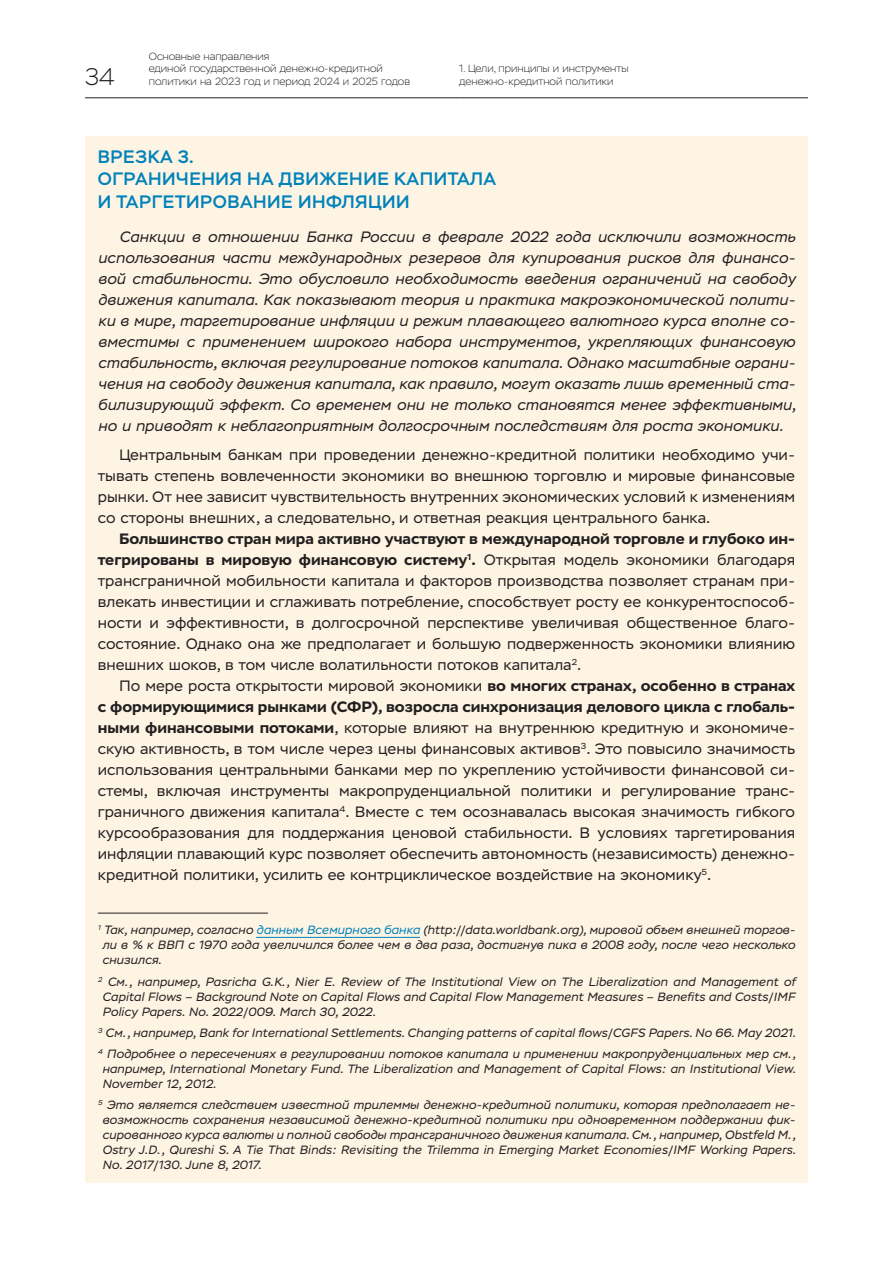
<style>
.page{position:relative;width:893px;height:1263px;background:#fff}
.page>*{position:absolute;margin:0;border:0;box-sizing:border-box;transform-origin:0 0}
.t1{font:200 24px "Stem";color:#231f20}
.Раздел-box_Заголовок{font:500 18px/22.5px "Stem";letter-spacing:.03em;color:#0082ba}
.текст-box{font:15px/21px "Stem Text";color:#231f20;text-align:justify}
.текст-box-2{font:italic 15px/21px "Stem Text";color:#231f20;text-align:justify}
.Сноска-box{font:italic 12px/15px "Stem Text";color:#231f20;text-align:justify}
.t2{font:200 10.5px/12.6px "Stem";color:#231f20}
.s1{font-weight:700}
.s2{color:#0082ba}
</style>
<div class="page">
<hr style="left:85px;top:98px;width:64px;height:1px;background:#231f20">
<hr style="left:149px;top:98px;width:310px;height:1px;background:#231f20">
<hr style="left:459px;top:98px;width:349px;height:1px;background:#231f20">
<div style="left:85px;top:136px;width:723px;height:1046px;background:#fef4e4"></div>
<hr style="left:98px;top:913px;width:170px;height:1px;background:#231f20">
<hr style="left:256px;top:937px;width:164px;height:1px;background:#0082ba">
<h1 class="t1" style="left:85px;top:63px;width:31px">34</h1>
<p class="t2" style="left:149px;top:50px;width:263px">Основные направления<br>единой государственной денежно-кредитной политики на 2023 год и период 2024 и 2025 годов</p>
<p class="t2" style="left:459px;top:63px;width:171px">1. Цели, принципы и инструменты денежно-кредитной политики</p>
<p class="Раздел-box_Заголовок" style="left:98px;top:145px;width:400px">ВРЕЗКА 3.<br>ОГРАНИЧЕНИЯ НА ДВИЖЕНИЕ КАПИТАЛА<br>И ТАРГЕТИРОВАНИЕ ИНФЛЯЦИИ</p>
<p class="текст-box-2" style="left:98px;top:226px;width:700px;text-indent:21px">Санкции в отношении Банка России в феврале 2022 года исключили возможность использования части международных резервов для купирования рисков для финансо&shy;вой стабильности. Это обусловило необходимость введения ограничений на свободу движения капитала. Как показывают теория и практика макроэкономической полити&shy;ки в мире, таргетирование инфляции и режим плавающего валютного курса вполне со&shy;вместимы с применением широкого набора инструментов, укрепляющих финансовую стабильность, включая регулирование потоков капитала. Однако масштабные ограни&shy;чения на свободу движения капитала, как правило, могут оказать лишь временный ста&shy;билизирующий эффект. Со временем они не только становятся менее эффективными, но и приводят к неблагоприятным долгосрочным последствиям для роста экономики.</p>
<p class="текст-box" style="left:98px;top:445px;width:699px;text-indent:21px">Центральным банкам при проведении денежно-кредитной политики необходимо учи&shy;тывать степень вовлеченности экономики во внешнюю торговлю и мировые финансовые рынки. От нее зависит чувствительность внутренних экономических условий к изменениям со стороны внешних, а следовательно, и ответная реакция центрального банка.</p>
<p class="текст-box" style="left:98px;top:529px;width:699px;text-indent:21px"><span class="s1">Большинство стран мира активно участвуют в международной торговле и глубоко ин&shy;тегрированы в мировую финансовую систему</span><sup>1</sup><span class="s1">.</span> Открытая модель экономики благодаря трансграничной мобильности капитала и факторов производства позволяет странам при&shy;влекать инвестиции и сглаживать потребление, способствует росту ее конкурентоспособ&shy;ности и эффективности, в долгосрочной перспективе увеличивая общественное благо&shy;состояние. Однако она же предполагает и большую подверженность экономики влиянию внешних шоков, в том числе волатильности потоков капитала<sup>2</sup>.</p>
<p class="текст-box" style="left:98px;top:676px;width:699px;text-indent:21px">По мере роста открытости мировой экономики <span class="s1">во многих странах, особенно в странах с формирующимися рынками (СФР), возросла синхронизация делового цикла с глобаль&shy;ными финансовыми потоками</span>, которые влияют на внутреннюю кредитную и экономиче&shy;скую активность, в том числе через цены финансовых активов<sup>3</sup>. Это повысило значимость использования центральными банками мер по укреплению устойчивости финансовой си&shy;стемы, включая инструменты макропруденциальной политики и регулирование транс&shy;граничного движения капитала<sup>4</sup>. Вместе с тем осознавалась высокая значимость гибкого курсообразования для поддержания ценовой стабильности. В условиях таргетирования инфляции плавающий курс позволяет обеспечить автономность (независимость) денежно&shy;кредитной политики, усилить ее контрциклическое воздействие на экономику<sup>5</sup>.</p>
<p class="Сноска-box" style="left:102px;top:923px;width:695px;text-indent:-4px"><sup>1</sup> Так, например, согласно <span class="s2">данным Всемирного банка</span> (http://data.worldbank.org), мировой объем внешней торгов&shy;ли в % к ВВП с 1970 года увеличился более чем в два раза, достигнув пика в 2008 году, после чего несколько снизился.</p>
<p class="Сноска-box" style="left:102px;top:974px;width:695px;text-indent:-4px"><sup>2</sup> См., например, Pasricha G.K., Nier E. Review of The Institutional View on The Liberalization and Management of Capital Flows – Background Note on Capital Flows and Capital Flow Management Measures – Benefits and Costs/IMF Policy Papers. No. 2022/009. March 30, 2022.</p>
<p class="Сноска-box" style="left:98px;top:1025px;width:699px"><sup>3</sup> См., например, Bank for International Settlements. Changing patterns of capital flows/CGFS Papers. No 66. May 2021.</p>
<p class="Сноска-box" style="left:102px;top:1046px;width:695px;text-indent:-4px"><sup>4</sup> Подробнее о пересечениях в регулировании потоков капитала и применении макропруденциальных мер см., например, International Monetary Fund. The Liberalization and Management of Capital Flows: an Institutional View.<br>November 12, 2012.</p>
<p class="Сноска-box" style="left:102px;top:1098px;width:695px;text-indent:-4px"><sup>5</sup> Это является следствием известной трилеммы денежно-кредитной политики, которая предполагает не&shy;возможность сохранения независимой денежно-кредитной политики при одновременном поддержании фик&shy;сированного курса валюты и полной свободы трансграничного движения капитала. См., например, Obstfeld M., Ostry J.D., Qureshi S. A Tie That Binds: Revisiting the Trilemma in Emerging Market Economies/IMF Working Papers.<br>No. 2017/130. June 8, 2017.</p>
</div>
